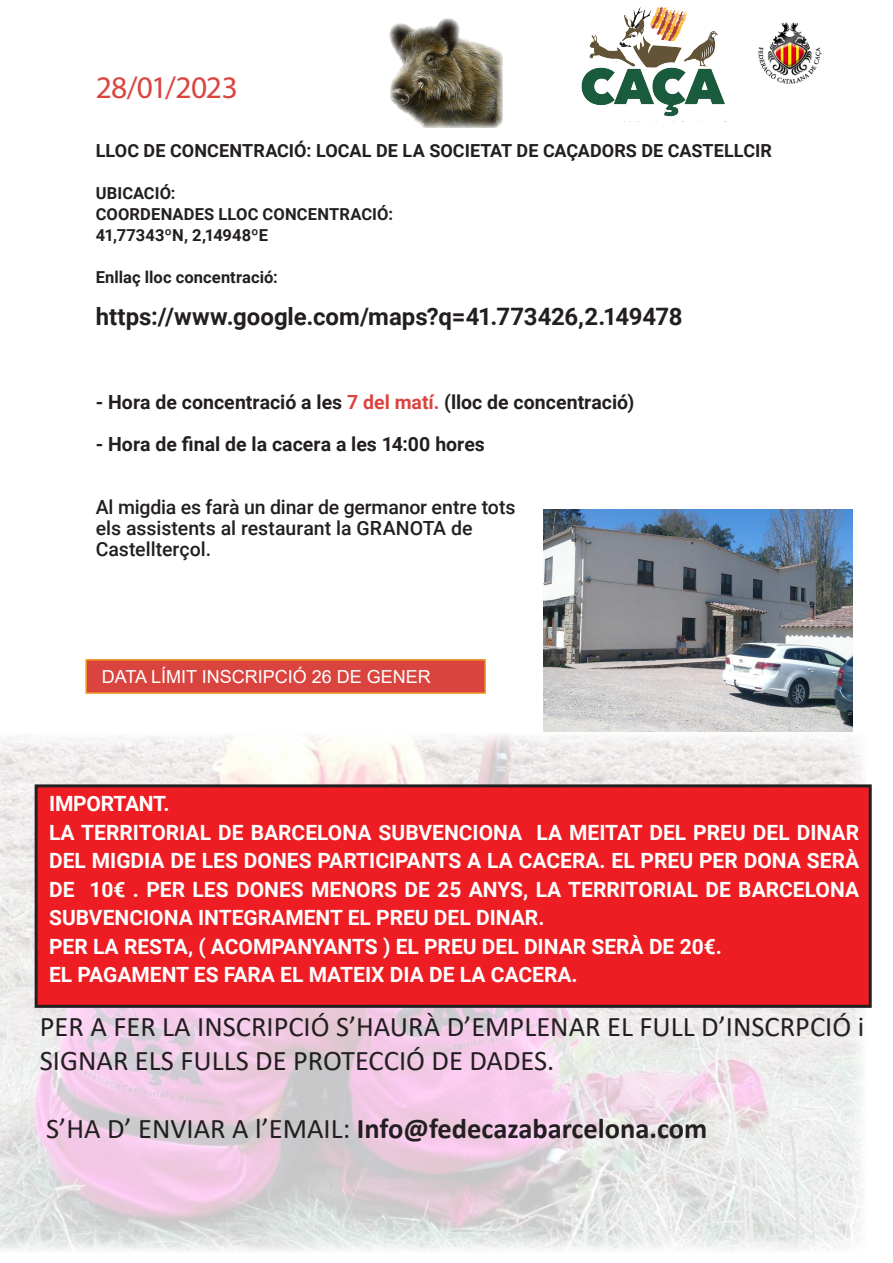
<style>
.page{position:relative;width:893px;height:1263px;background:#fff}
.page>*{position:absolute;margin:0;border:0;box-sizing:border-box;transform-origin:0 0}
.t1{font:31.5px "Myriad Pro";letter-spacing:-.025em;color:#da443f}
.t2{font:28.5px/34.2px "Calibri";color:#231f20}
.t3{font:700 28.5px "Calibri";color:#231f20}
.t4{font:700 24px "Roboto";color:#231f20}
.t5{font:700 21px/28.5px "Roboto";color:#fff;text-align:justify}
.t6{font:500 19.5px/21px "Roboto";letter-spacing:-.005em;color:#231f20}
.t7{font:700 19.5px "Roboto";color:#231f20}
.t8{font:700 18px "Roboto";letter-spacing:.005em;color:#231f20}
.t9{font:18px "Arial";color:#fff}
.t10{font:700 16.5px "Roboto";letter-spacing:.005em;color:#231f20}
.s1{color:#da443f}
.s2{font-weight:400}
</style>
<div class="page">
<img style="left:0;top:734px;width:864px;height:517px">
<img style="left:581px;top:6px;width:144px;height:111px">
<img style="left:758px;top:22px;width:64px;height:62px">
<img style="left:389px;top:18px;width:113px;height:110px">
<div style="left:85px;top:659px;width:401px;height:35px;background:#da443f;border:2px solid #f1961f"></div>
<div style="left:36px;top:786px;width:834px;height:220px;background:#ee1d23"></div>
<div style="left:35px;top:784px;width:837px;height:224px;border:3px solid #231f20"></div>
<img style="left:543px;top:510px;width:309px;height:222px">
<p class="t1" style="left:96px;top:68px;width:144px">28/01/2023</p>
<p class="t8" style="left:96px;top:138px;width:678px">LLOC DE CONCENTRACIÓ: LOCAL DE LA SOCIETAT DE CAÇADORS DE CASTELLCIR</p>
<p class="t10" style="left:96px;top:181px;width:81px">UBICACIÓ:</p>
<p class="t10" style="left:96px;top:202px;width:299px">COORDENADES LLOC CONCENTRACIÓ:</p>
<p class="t10" style="left:96px;top:223px;width:174px">41,77343ºN, 2,14948ºE</p>
<p class="t10" style="left:96px;top:265px;width:184px">Enllaç lloc concentració:</p>
<p class="t4" style="left:96px;top:299px;width:588px">https://www.google.com/maps?q=41.773426,2.149478</p>
<p class="t7" style="left:96px;top:388px;width:540px">- Hora de concentració a les <span class="s1">7 del matí.</span> (lloc de concentració)</p>
<p class="t7" style="left:96px;top:430px;width:391px">- Hora de final de la cacera a les 14:00 hores</p>
<p class="t6" style="left:96px;top:495px;width:421px">Al migdia es farà un dinar de germanor entre tots els assistents al restaurant la GRANOTA de</p>
<p class="t6" style="left:96px;top:537px;width:117px">Castellterçol.</p>
<p class="t9" style="left:102px;top:664px;width:331px">DATA LÍMIT INSCRIPCIÓ 26 DE GENER</p>
<p class="t5" style="left:49px;top:789px;width:122px">IMPORTANT.</p>
<p class="t5" style="left:49px;top:817px;width:812px">LA TERRITORIAL DE BARCELONA SUBVENCIONA LA MEITAT DEL PREU DEL DINAR DEL MIGDIA DE LES DONES PARTICIPANTS A LA CACERA. EL PREU PER DONA SERÀ DE 10€ . PER LES DONES MENORS DE 25 ANYS, LA TERRITORIAL DE BARCELONA SUBVENCIONA INTEGRAMENT EL PREU DEL DINAR.</p>
<p class="t5" style="left:49px;top:931px;width:674px">PER LA RESTA, ( ACOMPANYANTS ) EL PREU DEL DINAR SERÀ DE 20€.</p>
<p class="t5" style="left:49px;top:960px;width:530px">EL PAGAMENT ES FARA EL MATEIX DIA DE LA CACERA.</p>
<p class="t2" style="left:40px;top:1008px;width:826px">PER A FER LA INSCRIPCIÓ S’HAURÀ D’EMPLENAR EL FULL D’INSCRPCIÓ i<br>SIGNAR ELS FULLS DE PROTECCIÓ DE DADES.</p>
<p class="t3" style="left:46px;top:1109px;width:663px"><span class="s2">S’HA D’ ENVIAR A l’EMAIL:</span> Info@fedecazabarcelona.com</p>
</div>
